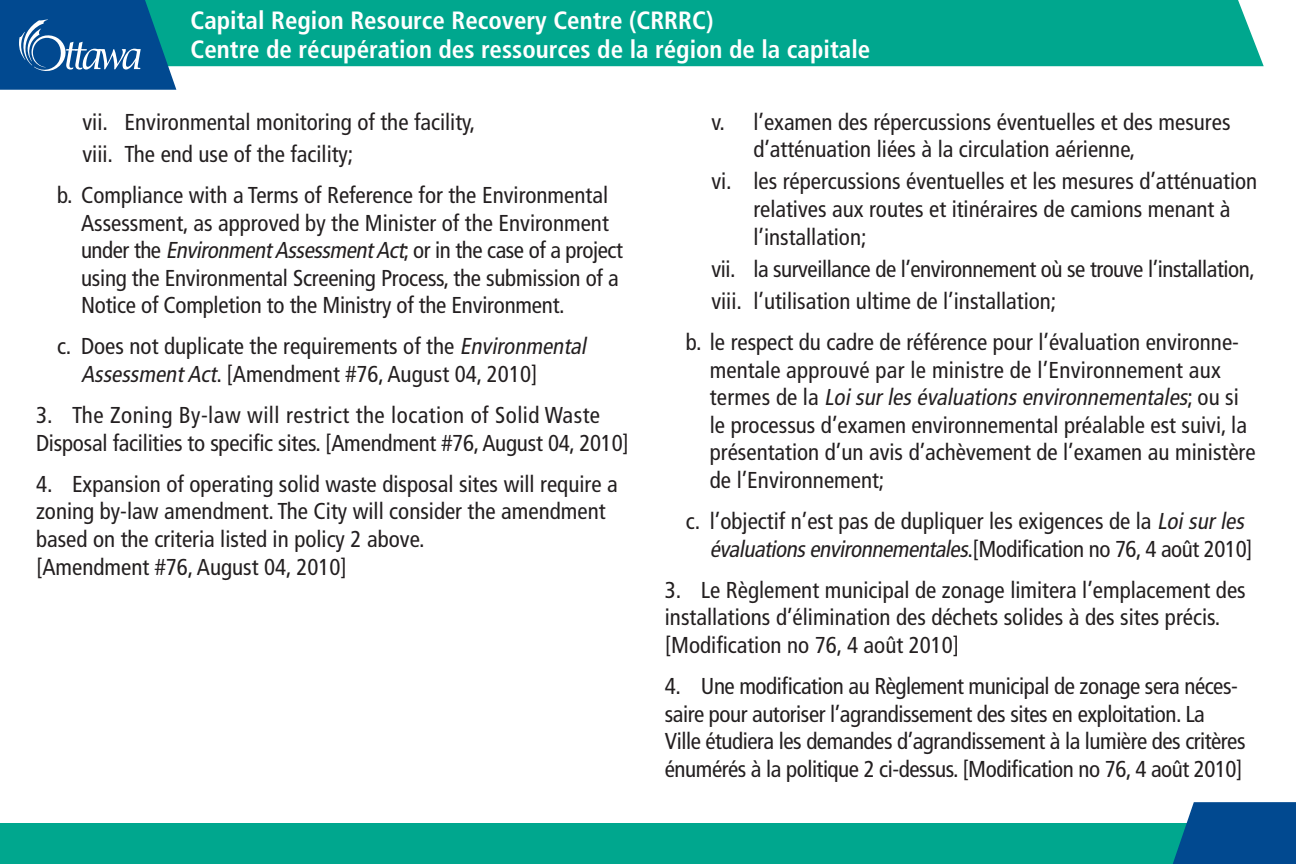
<style>
.page{position:relative;width:1296px;height:864px;background:#fff}
.page>*{position:absolute;margin:0;border:0;box-sizing:border-box;transform-origin:0 0}
.t1{font:700 condensed 25px/29px "Frutiger LT Std";color:#fff}
.t2{font:condensed 23px/27.6px "Frutiger LT Std";color:#231f20}
.t3{font:condensed 23px/27.6px "Frutiger LT Std";letter-spacing:-.02em;color:#231f20}
.s1{font-style:italic}
</style>
<div class="page">
<div style="left:176px;top:0;width:1088px;height:66px;background:#00a78e"></div>
<div style="left:0;top:824px;width:1296px;height:40px;background:#00a78e"></div>
<svg style="left:0;top:0;width:176px;height:90px;background:#165f99"></svg>
<svg style="left:1170px;top:802px;width:126px;height:62px;background:#0f5896"></svg>
<p class="t1" style="left:190px;top:6px;width:681px">Capital Region Resource Recovery Centre (CRRRC)<br>Centre de récupération des ressources de la région de la capitale</p>
<p class="t2" style="left:82px;top:108px;width:394px">vii. Environmental monitoring of the facility,</p>
<p class="t2" style="left:82px;top:140px;width:273px">viii. The end use of the facility;</p>
<p class="t2" style="left:81px;top:181px;width:543px;text-indent:-24px">b. Compliance with a Terms of Reference for the Environmental Assessment, as approved by the Minister of the Environment u n d e r t h e <span class="s1">EnvironmentAssessmentAct</span>; o r i n t h e c a s e o f a p roj e ct using the Environmental Screening Process, the submission of a Notice of Completion to the Ministry of the Environment.</p>
<p class="t2" style="left:81px;top:333px;width:511px;text-indent:-24px">c. Does not duplicate the requirements of the <span class="s1">Environmental<br>AssessmentAct</span>. [Amendment #76, August 04, 2010]</p>
<p class="t2" style="left:36px;top:402px;width:594px">3. The Zoning By-law will restrict the location of Solid Waste<br>Disposal facilities to specific sites. [Amendment #76, August 04, 2010]</p>
<p class="t2" style="left:36px;top:470px;width:583px">4. Expansion of operating solid waste disposal sites will require a zoning by-law amendment. The City will consider the amendment based on the criteria listed in policy 2 above.<br>[Amendment #76, August 04, 2010]</p>
<p class="t2" style="left:753px;top:108px;width:479px;text-indent:-42px">v. l’examen des répercussions éventuelles et des mesures d’atténuation liées à la circulation aérienne,</p>
<p class="t2" style="left:753px;top:168px;width:505px;text-indent:-42px">vi. les répercussions éventuelles et les mesures d’atténuation relatives aux routes et itinéraires de camions menant à l’installation;</p>
<p class="t3" style="left:711px;top:255px;width:545px">vii. la surveillance de l’environnement où se trouve l’installation,</p>
<p class="t2" style="left:711px;top:287px;width:347px">viii. l’utilisation ultime de l’installation;</p>
<p class="t2" style="left:710px;top:328px;width:547px;text-indent:-24px">b. le respect du cadre de référence pour l’évaluation environne&shy;mentale approuvé par le ministre de l’Environnement aux<br>t e r m e s d e l a <span class="s1">Loisurlesévaluationsenvironnementales</span>; o u s i le processus d’examen environnemental préalable est suivi, la présentation d’un avis d’achèvement de l’examen au ministère de l’Environnement;</p>
<p class="t2" style="left:686px;top:507px;width:568px;text-align:right">c. l’objectif n’est pas de dupliquer les exigences de la <span class="s1">Loisurles évaluationsenvironnementales</span>. [ M o d i fi ca t i o n n o 7 6 , 4 a o û t 2 0 1 0 ]</p>
<p class="t2" style="left:665px;top:576px;width:582px">3. Le Règlement municipal de zonage limitera l’emplacement des installations d’élimination des déchets solides à des sites précis. [Modification no 76, 4 août 2010]</p>
<p class="t3" style="left:665px;top:672px;width:582px">4. Une modification au Règlement municipal de zonage sera néces&shy;saire pour autoriser l’agrandissement des sites en exploitation. La Ville étudiera les demandes d’agrandissement à la lumière des critères énumérés à la politique 2 ci-dessus. [Modification no 76, 4 août 2010]</p>
</div>
